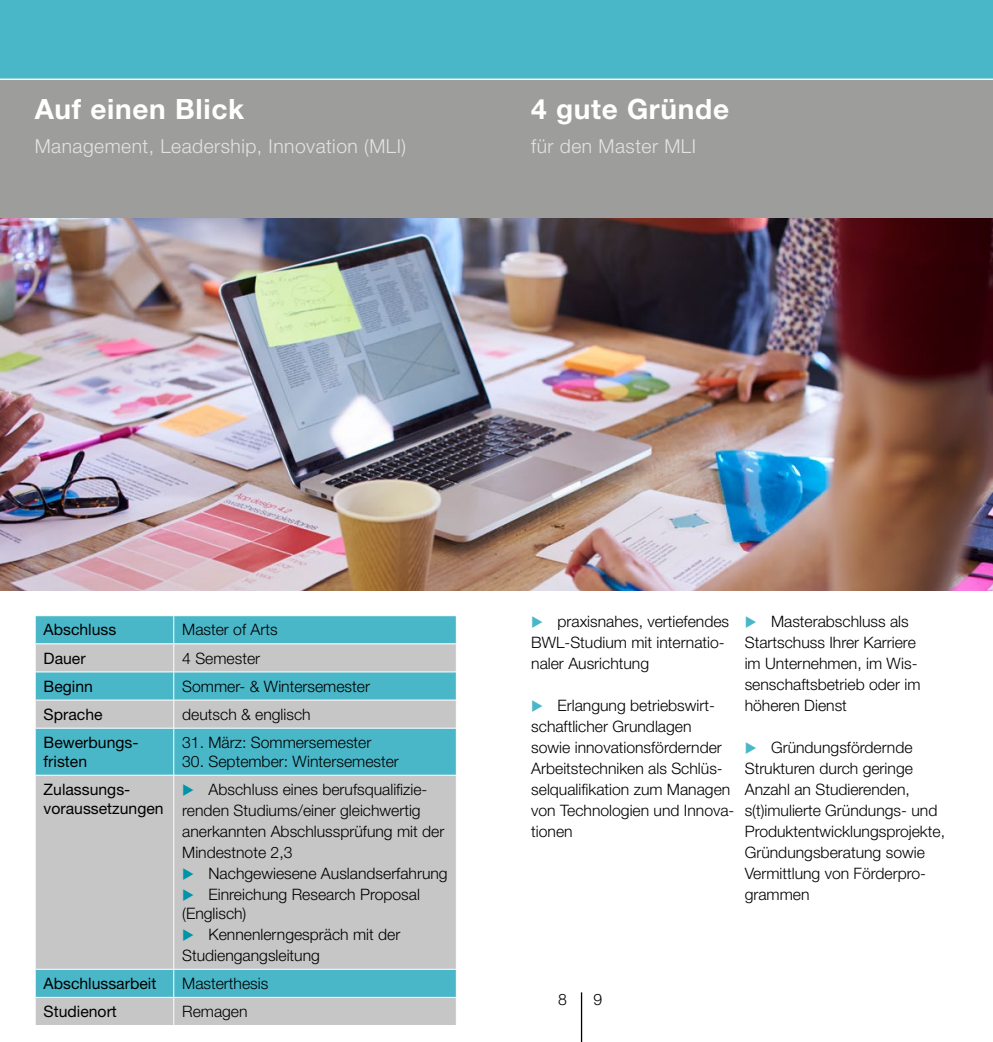
<style>
.page{position:relative;width:993px;height:1042px;background:#fff}
.page>*{position:absolute;margin:0;border:0;box-sizing:border-box;transform-origin:0 0}
.t1{font:700 28px "Helvetica Neue LT Std";letter-spacing:.025em;color:#fff}
.t2{font:300 19.25px "Helvetica Neue LT Std";letter-spacing:.025em;color:#e3e3e3}
.t3{font:300 15.75px/21px "Helvetica Neue LT Std";color:#000}
.t4{font:300 15.75px/21px "Helvetica Neue LT Pro";color:#000}
.t5{font:15.75px/18.9px "Helvetica Neue LT Pro";color:#000}
.s1{color:#0094aa}
.s2{color:#49b7c8}
</style>
<div class="page">
<div style="left:0;top:80px;width:992px;height:139px;background:#9d9d9c"></div>
<img style="left:0;top:219px;width:992px;height:372px">
<div style="left:0;top:0;width:992px;height:79px;background:#49b7c8"></div>
<hr style="left:580px;top:992px;width:2px;height:50px;background:#000">
<div style="left:36px;top:616px;width:420px;height:27px;background:#49b7c8"></div>
<svg style="left:36px;top:644px;width:420px;height:381px;background:#a5c2c6"></svg>
<svg style="left:35px;top:616px;width:1px;height:112px"></svg>
<svg style="left:35px;top:969px;width:1px;height:56px"></svg>
<hr style="left:36px;top:671px;width:138px;height:1px;background:#fff">
<hr style="left:174px;top:671px;width:282px;height:1px;background:#fff">
<hr style="left:36px;top:700px;width:138px;height:1px;background:#fff">
<hr style="left:174px;top:700px;width:282px;height:1px;background:#fff">
<svg style="left:173px;top:616px;width:1px;height:112px"></svg>
<hr style="left:36px;top:728px;width:138px;height:1px;background:#fff">
<hr style="left:174px;top:728px;width:282px;height:1px;background:#fff">
<hr style="left:173px;top:728px;width:1px;height:47px;background:#fff">
<hr style="left:36px;top:775px;width:138px;height:1px;background:#fff">
<hr style="left:174px;top:775px;width:282px;height:1px;background:#fff">
<hr style="left:173px;top:775px;width:1px;height:194px;background:#fff">
<hr style="left:36px;top:969px;width:138px;height:1px;background:#fff">
<hr style="left:174px;top:969px;width:282px;height:1px;background:#fff">
<hr style="left:36px;top:997px;width:138px;height:1px;background:#fff">
<hr style="left:174px;top:997px;width:282px;height:1px;background:#fff">
<svg style="left:173px;top:969px;width:1px;height:56px"></svg>
<h1 class="t1" style="left:35px;top:92px;width:211px">Auf einen Blick</h1>
<h1 class="t1" style="left:531px;top:92px;width:199px">4 gute Gründe</h1>
<p class="t2" style="left:35px;top:134px;width:373px">Management, Leadership, Innovation (MLI)</p>
<p class="t2" style="left:531px;top:134px;width:166px">für den Master MLI</p>
<p class="t5" style="left:44px;top:620px;width:74px">Abschluss</p>
<p class="t4" style="left:182px;top:619px;width:97px">Master of Arts</p>
<p class="t5" style="left:44px;top:648px;width:44px">Dauer</p>
<p class="t4" style="left:182px;top:647px;width:79px">4 Semester</p>
<p class="t5" style="left:44px;top:676px;width:51px">Beginn</p>
<p class="t4" style="left:182px;top:675px;width:189px">Sommer- &amp; Wintersemester</p>
<p class="t5" style="left:44px;top:704px;width:60px">Sprache</p>
<p class="t4" style="left:182px;top:703px;width:130px">deutsch &amp; englisch</p>
<p class="t5" style="left:44px;top:732px;width:96px">Bewerbungs&shy;fristen</p>
<p class="t4" style="left:182px;top:731px;width:191px">31. März: Sommersemester</p>
<p class="t4" style="left:182px;top:750px;width:218px">30. September: Wintersemester</p>
<p class="t5" style="left:44px;top:779px;width:121px">Zulassungs&shy;voraussetzungen</p>
<p class="t4" style="left:182px;top:778px;width:263px"><span class="s1">◆</span> Abschluss eines berufsqualifizie&shy;renden Studiums/einer gleichwertig anerkannten Abschlussprüfung mit der<br>Mindestnote 2,3</p>
<p class="t4" style="left:182px;top:862px;width:267px"><span class="s1">◆</span> Nachgewiesene Auslandserfahrung</p>
<p class="t4" style="left:182px;top:884px;width:239px;line-height:18.9px"><span class="s1">◆</span> Einreichung Research Proposal (Englisch)</p>
<p class="t4" style="left:182px;top:923px;width:219px"><span class="s1">◆</span> Kennenlerngespräch mit der<br>Studiengangsleitung</p>
<p class="t5" style="left:44px;top:973px;width:114px">Abschlussarbeit</p>
<p class="t4" style="left:182px;top:972px;width:88px">Masterthesis</p>
<p class="t5" style="left:44px;top:1002px;width:75px">Studienort</p>
<p class="t4" style="left:182px;top:1000px;width:67px">Remagen</p>
<p class="t4" style="left:531px;top:610px;width:199px"><span class="s2">◆</span> praxisnahes, vertiefendes<br>BWL-Studium mit internatio&shy;naler Ausrichtung</p>
<p class="t3" style="left:531px;top:694px;width:205px"><span class="s2">◆</span> Erlangung betriebswirt&shy;schaftlicher Grundlagen sowie innovationsfördernder<br>Arbeitstechniken als Schlüs&shy;selqualifikation zum Managen von Technologien und Innova&shy;tionen</p>
<p class="t3" style="left:744px;top:610px;width:177px"><span class="s2">◆</span> Masterabschluss als<br>Startschuss Ihrer Karriere im Unternehmen, im Wis&shy;senschaftsbetrieb oder im höheren Dienst</p>
<p class="t3" style="left:744px;top:736px;width:202px"><span class="s2">◆</span> Gründungsfördernde<br>Strukturen durch geringe<br>Anzahl an Studierenden, s(t)imulierte Gründungs- und<br>Produktentwicklungsprojekte,<br>Gründungsberatung sowie<br>Vermittlung von Förderpro&shy;grammen</p>
<p class="t3" style="left:558px;top:989px;width:10px">8</p>
<p class="t3" style="left:593px;top:989px;width:10px">9</p>
</div>
